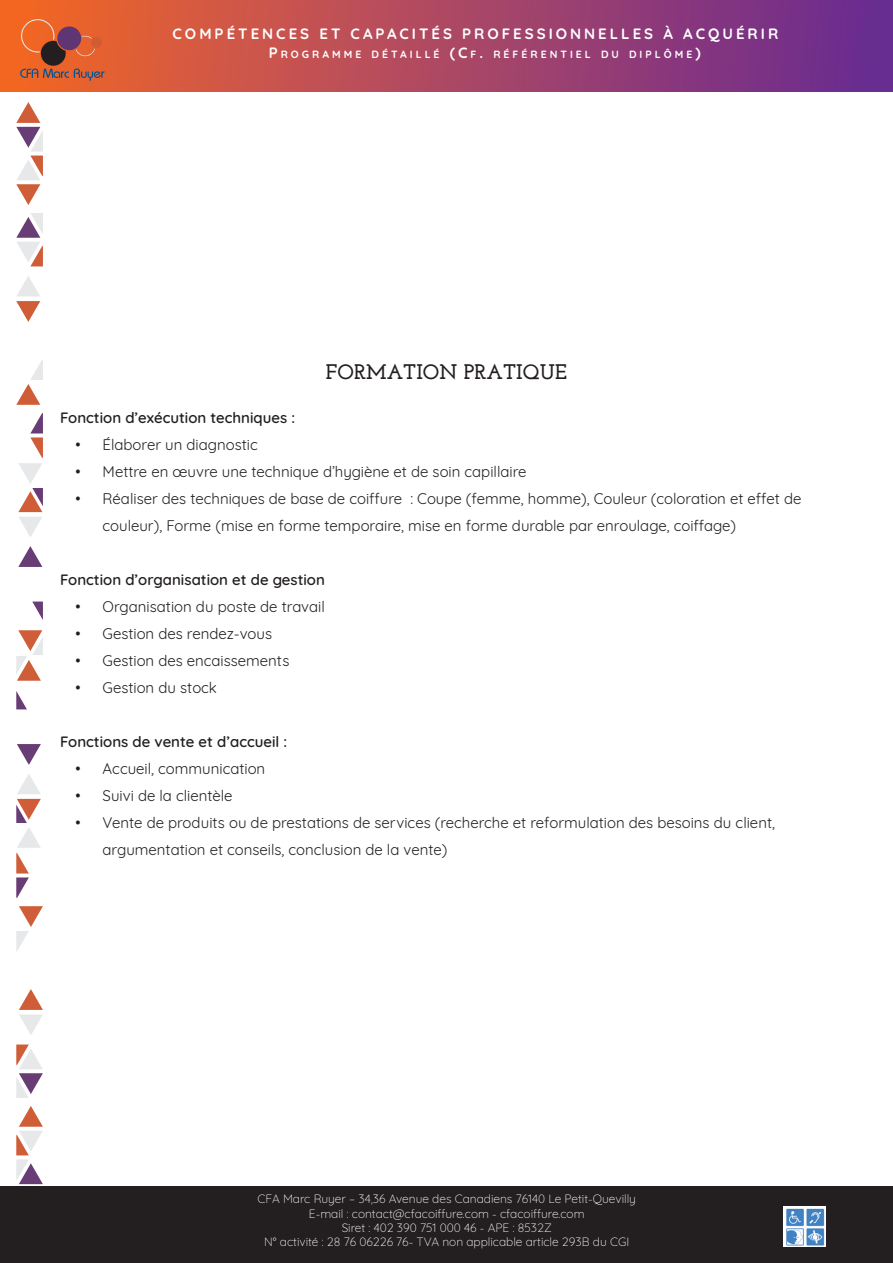
<style>
.page{position:relative;width:893px;height:1263px;background:#fff}
.page>*{position:absolute;margin:0;border:0;box-sizing:border-box;transform-origin:0 0}
.t1{font:700 21px "Josefin Slab";color:#231f20}
.t2{font:15px/27px "Quicksand";color:#231f20}
.t3{font:600 15px "Quicksand";color:#231f20}
.t4{font:700 15px "Quicksand";letter-spacing:.2em;color:#fff}
.t5{font:300 12px "Quicksand";color:#fff}
.t6{font:700 10.5px "Quicksand";letter-spacing:.285em;color:#fff}
.s1{font-size:15px}
</style>
<div class="page">
<div style="left:0;top:0;width:893px;height:91px;background:linear-gradient(to right,#f56728,#662997)"></div>
<svg style="left:20px;top:19px;width:85px;height:62px;background:#c25b38"></svg>
<svg style="left:16px;top:360px;width:27px;height:45px"></svg>
<svg style="left:16px;top:102px;width:27px;height:103px"></svg>
<svg style="left:16px;top:276px;width:24px;height:46px"></svg>
<svg style="left:16px;top:213px;width:27px;height:53px"></svg>
<svg style="left:18px;top:413px;width:25px;height:124px"></svg>
<svg style="left:18px;top:546px;width:24px;height:21px"></svg>
<svg style="left:32px;top:601px;width:11px;height:19px"></svg>
<svg style="left:16px;top:906px;width:27px;height:45px"></svg>
<svg style="left:16px;top:1106px;width:27px;height:79px"></svg>
<svg style="left:19px;top:989px;width:24px;height:46px"></svg>
<svg style="left:16px;top:1044px;width:27px;height:54px"></svg>
<svg style="left:16px;top:774px;width:25px;height:124px"></svg>
<svg style="left:17px;top:744px;width:24px;height:21px"></svg>
<svg style="left:16px;top:691px;width:11px;height:18px"></svg>
<svg style="left:16px;top:630px;width:27px;height:51px"></svg>
<div style="left:0;top:1186px;width:893px;height:77px;background:#231f20"></div>
<img style="left:784px;top:1207px;width:41px;height:40px">
<p class="t4" style="left:173px;top:23px;width:607px">COMPÉTENCES ET CAPACITÉS PROFESSIONNELLES À ACQUÉRIR</p>
<p class="t6" style="left:269px;top:46px;width:65px"><span class="s1">P</span>ROGRAMM</p>
<p class="t6" style="left:355px;top:46px;width:347px">E DÉTAILLÉ <span class="s1">(C</span>F<span class="s1">.</span> RÉFÉRENTIEL DU DIP LÔM E<span class="s1">)</span></p>
<p class="t1" style="left:326px;top:359px;width:243px">FORMATION PRATIQUE</p>
<p class="t3" style="left:60px;top:406px;width:236px">Fonction d’exécution techniques :</p>
<p class="t2" style="left:76px;top:430px;width:184px">• Élaborer un diagnostic</p>
<p class="t2" style="left:76px;top:457px;width:452px">• Mettre en œuvre une technique d’hygiène et de soin capillaire</p>
<p class="t2" style="left:103px;top:484px;width:700px;text-indent:-27px">• Réaliser des techniques de base de coiffure : Coupe (femme, homme), Couleur (coloration et effet de couleur), Forme (mise en forme temporaire, mise en forme durable par enroulage, coiffage)</p>
<p class="t3" style="left:60px;top:568px;width:266px">Fonction d’organisation et de gestion</p>
<p class="t2" style="left:76px;top:592px;width:251px">• Organisation du poste de travail</p>
<p class="t2" style="left:76px;top:619px;width:198px">• Gestion des rendez-vous</p>
<p class="t2" style="left:76px;top:646px;width:215px">• Gestion des encaissements</p>
<p class="t2" style="left:76px;top:673px;width:143px">• Gestion du stock</p>
<p class="t3" style="left:60px;top:730px;width:229px">Fonctions de vente et d’accueil :</p>
<p class="t2" style="left:76px;top:754px;width:191px">• Accueil, communication</p>
<p class="t2" style="left:76px;top:781px;width:158px">• Suivi de la clientèle</p>
<p class="t2" style="left:103px;top:808px;width:674px;text-indent:-27px">• Vente de produits ou de prestations de services (recherche et reformulation des besoins du client, argumentation et conseils, conclusion de la vente)</p>
<p class="t5" style="left:258px;top:1189px;width:380px">CFA Marc Ruyer – 34,36 Avenue des Canadiens 76140 Le Petit-Quevilly</p>
<p class="t5" style="left:309px;top:1204px;width:277px">E-mail : contact@cfacoiffure.com - cfacoiffure.com</p>
<p class="t5" style="left:342px;top:1218px;width:212px">Siret : 402 390 751 000 46 - APE : 8532Z</p>
<p class="t5" style="left:264px;top:1233px;width:367px">N° activité : 28 76 06226 76- TVA non applicable article 293B du CGI</p>
</div>
